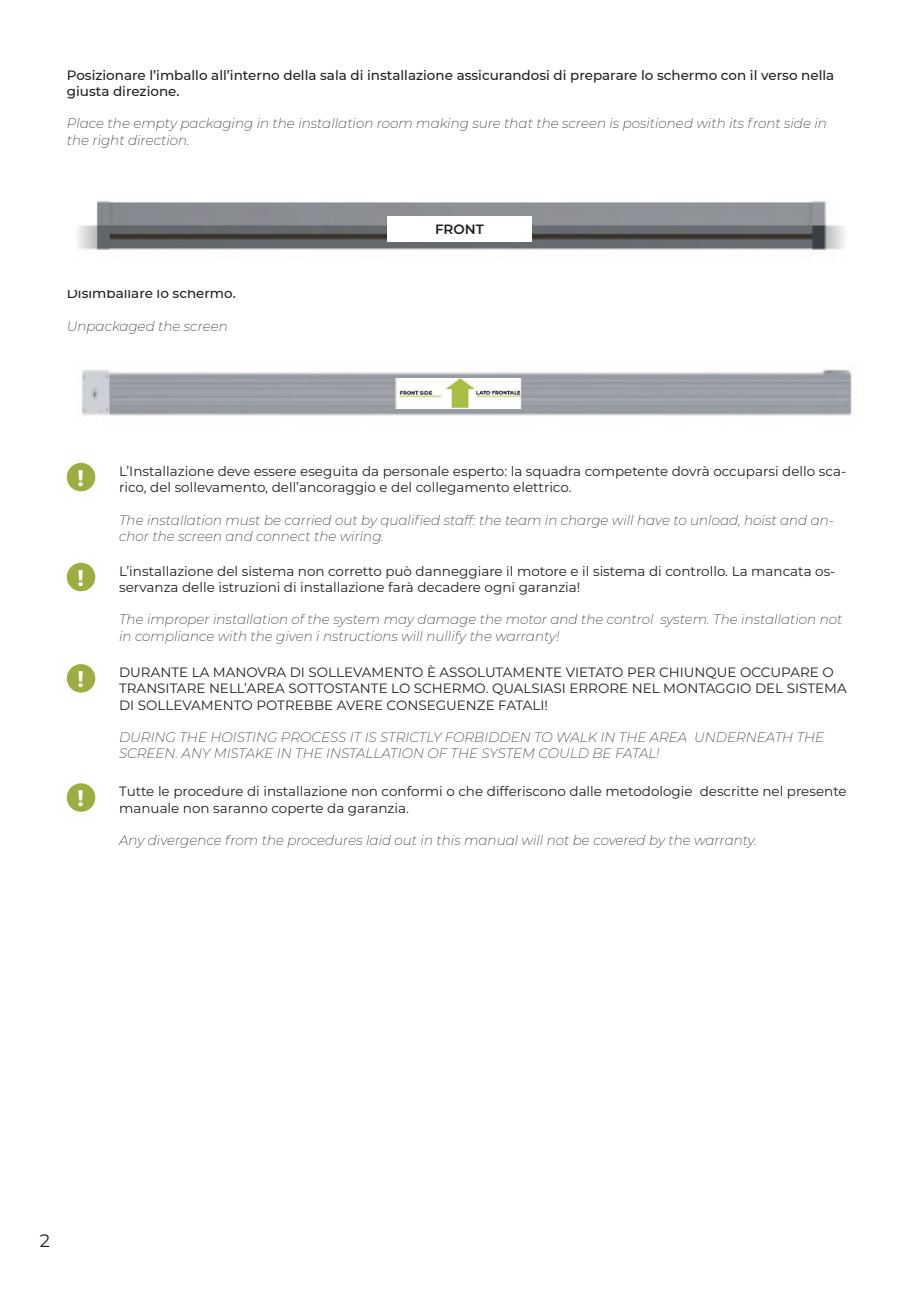
<style>
.page{position:relative;width:919px;height:1289px;background:#fff}
.page>*{position:absolute;margin:0;border:0;box-sizing:border-box;transform-origin:0 0}
.t1{font:700 22.5px "Montserrat";color:#fff}
.t2{font:18px "Montserrat";color:#231f20}
.t3{font:13.5px/16.2px "Montserrat";color:#231f20}
.t4{font:italic 200 13.5px/16.2px "Montserrat";color:#231f20}
.t5{font:500 13.5px/16.2px "Montserrat";color:#231f20}
.t6{font:600 13.5px "Montserrat";color:#231f20}
</style>
<div class="page">
<img style="left:77px;top:201px;width:768px;height:49px">
<div style="left:387px;top:216px;width:144px;height:26px;background:#fff"></div>
<img style="left:82px;top:369px;width:770px;height:47px">
<div style="left:67px;top:463px;width:28px;height:28px;background:#9dad42;border-radius:50%"></div>
<div style="left:67px;top:562px;width:28px;height:29px;background:#9dad42;border-radius:50%"></div>
<div style="left:67px;top:664px;width:28px;height:28px;background:#9dad42;border-radius:50%"></div>
<div style="left:67px;top:783px;width:28px;height:28px;background:#9dad42;border-radius:50%"></div>
<img style="left:395px;top:378px;width:127px;height:30px">
<p class="t5" style="left:67px;top:66px;width:769px">Posizionare l’imballo all’interno della sala di installazione assicurandosi di preparare lo schermo con il verso nella giusta direzione.</p>
<p class="t4" style="left:67px;top:115px;width:761px">Place the empty packaging in the installation room making sure that the screen is positioned with its front side in the right direction.</p>
<p class="t5" style="left:67px;top:285px;width:170px">Disimballare lo schermo.</p>
<p class="t4" style="left:67px;top:317px;width:162px">Unpackaged the screen</p>
<p class="t6" style="left:435px;top:220px;width:50px">FRONT</p>
<h1 class="t1" style="left:78px;top:461px;width:8px">!</h1>
<h1 class="t1" style="left:78px;top:561px;width:8px">!</h1>
<h1 class="t1" style="left:78px;top:662px;width:8px">!</h1>
<h1 class="t1" style="left:78px;top:782px;width:8px">!</h1>
<p class="t3" style="left:119px;top:462px;width:728px">L’Installazione deve essere eseguita da personale esperto: la squadra competente dovrà occuparsi dello sca&shy;rico, del sollevamento, dell’ancoraggio e del collegamento elettrico.</p>
<p class="t4" style="left:119px;top:511px;width:716px">The installation must be carried out by qualified staff: the team in charge will have to unload, hoist and an&shy;chor the screen and connect the wiring.</p>
<p class="t3" style="left:119px;top:562px;width:717px">L’installazione del sistema non corretto può danneggiare il motore e il sistema di controllo. La mancata os&shy;servanza delle istruzioni di installazione farà decadere ogni garanzia!</p>
<p class="t4" style="left:119px;top:611px;width:724px">The improper installation of the system may damage the motor and the control system. The installation not in compliance with the given i nstructions will nullify the warranty!</p>
<p class="t3" style="left:119px;top:663px;width:729px">DURANTE LA MANOVRA DI SOLLEVAMENTO È ASSOLUTAMENTE VIETATO PER CHIUNQUE OCCUPARE O<br>TRANSITARE NELL’AREA SOTTOSTANTE LO SCHERMO. QUALSIASI ERRORE NEL MONTAGGIO DEL SISTEMA<br>DI SOLLEVAMENTO POTREBBE AVERE CONSEGUENZE FATALI!</p>
<p class="t4" style="left:119px;top:728px;width:706px">DURING THE HOISTING PROCESS IT IS STRICTLY FORBIDDEN TO WALK IN THE AREA UNDERNEATH THE<br>SCREEN. ANY MISTAKE IN THE INSTALLATION OF THE SYSTEM COULD BE FATAL!</p>
<p class="t3" style="left:119px;top:783px;width:729px">Tutte le procedure di installazione non conformi o che differiscono dalle metodologie descritte nel presente manuale non saranno coperte da garanzia.</p>
<p class="t4" style="left:119px;top:831px;width:639px">Any divergence from the procedures laid out in this manual will not be covered by the warranty.</p>
<h2 class="t2" style="left:40px;top:1228px;width:12px">2</h2>
</div>
